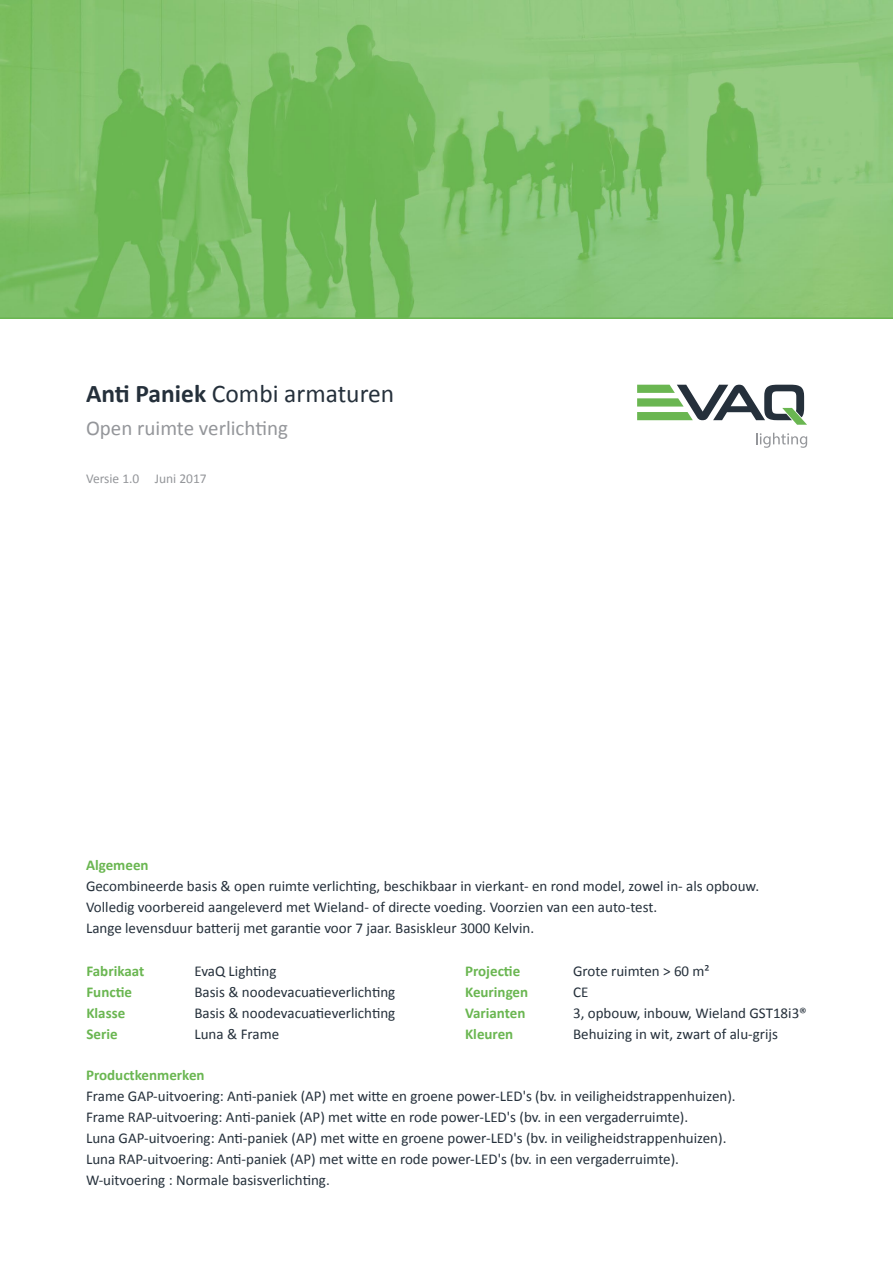
<style>
.page{position:relative;width:893px;height:1263px;background:#fff}
.page>*{position:absolute;margin:0;border:0;box-sizing:border-box;transform-origin:0 0}
.t1{font:25.5px "Calibri";color:#25303b}
.t2{font:21px "Calibri";color:#94969a}
.t3{font:15px/21px "Calibri";color:#25303b}
.t4{font:700 15px "Calibri";color:#6ab651}
.t5{font:13.5px "Calibri";color:#94969a}
.s1{font-weight:700}
</style>
<div class="page">
<img style="left:0;top:0;width:893px;height:317px">
<svg style="left:637px;top:385px;width:170px;height:40px"></svg>
<svg style="left:756px;top:433px;width:51px;height:15px"></svg>
<hr style="left:0;top:317px;width:893px;height:2px;background:#6ab651">
<h1 class="t1" style="left:86px;top:377px;width:310px"><span class="s1">Anti Paniek</span> Combi armaturen</h1>
<h2 class="t2" style="left:86px;top:414px;width:203px">Open ruimte verlichting</h2>
<p class="t5" style="left:86px;top:470px;width:122px">Versie 1.0 Juni 2017</p>
<p class="t4" style="left:86px;top:856px;width:64px">Algemeen</p>
<p class="t3" style="left:86px;top:875px;width:675px">Gecombineerde basis &amp; open ruimte verlichting, beschikbaar in vierkant- en rond model, zowel in- als opbouw.<br>Volledig voorbereid aangeleverd met Wieland- of directe voeding. Voorzien van een auto-test.<br>Lange levensduur batterij met garantie voor 7 jaar. Basiskleur 3000 Kelvin.</p>
<p class="t4" style="left:86px;top:961px;width:59px">Fabrikaat</p>
<p class="t3" style="left:194px;top:959px;width:84px">EvaQ Lighting</p>
<p class="t4" style="left:86px;top:982px;width:47px">Functie</p>
<p class="t3" style="left:194px;top:980px;width:202px">Basis &amp; noodevacuatieverlichting</p>
<p class="t4" style="left:86px;top:1003px;width:40px">Klasse</p>
<p class="t3" style="left:194px;top:1001px;width:202px">Basis &amp; noodevacuatieverlichting</p>
<p class="t4" style="left:86px;top:1024px;width:33px">Serie</p>
<p class="t3" style="left:194px;top:1022px;width:86px">Luna &amp; Frame</p>
<p class="t4" style="left:465px;top:961px;width:57px">Projectie</p>
<p class="t3" style="left:573px;top:959px;width:138px">Grote ruimten &gt; 60 m²</p>
<p class="t4" style="left:465px;top:982px;width:65px">Keuringen</p>
<p class="t3" style="left:573px;top:980px;width:17px">CE</p>
<p class="t4" style="left:465px;top:1003px;width:62px">Varianten</p>
<p class="t3" style="left:573px;top:1001px;width:235px">3, opbouw, inbouw, Wieland GST18i3®</p>
<p class="t4" style="left:465px;top:1024px;width:50px">Kleuren</p>
<p class="t3" style="left:573px;top:1022px;width:206px">Behuizing in wit, zwart of alu-grijs</p>
<p class="t4" style="left:86px;top:1066px;width:120px">Productkenmerken</p>
<p class="t3" style="left:86px;top:1085px;width:651px">Frame GAP-uitvoering: Anti-paniek (AP) met witte en groene power-LED's (bv. in veiligheidstrappenhuizen).<br>Frame RAP-uitvoering: Anti-paniek (AP) met witte en rode power-LED's (bv. in een vergaderruimte).<br>Luna GAP-uitvoering: Anti-paniek (AP) met witte en groene power-LED's (bv. in veiligheidstrappenhuizen).<br>Luna RAP-uitvoering: Anti-paniek (AP) met witte en rode power-LED's (bv. in een vergaderruimte).<br>W-uitvoering : Normale basisverlichting.</p>
</div>
